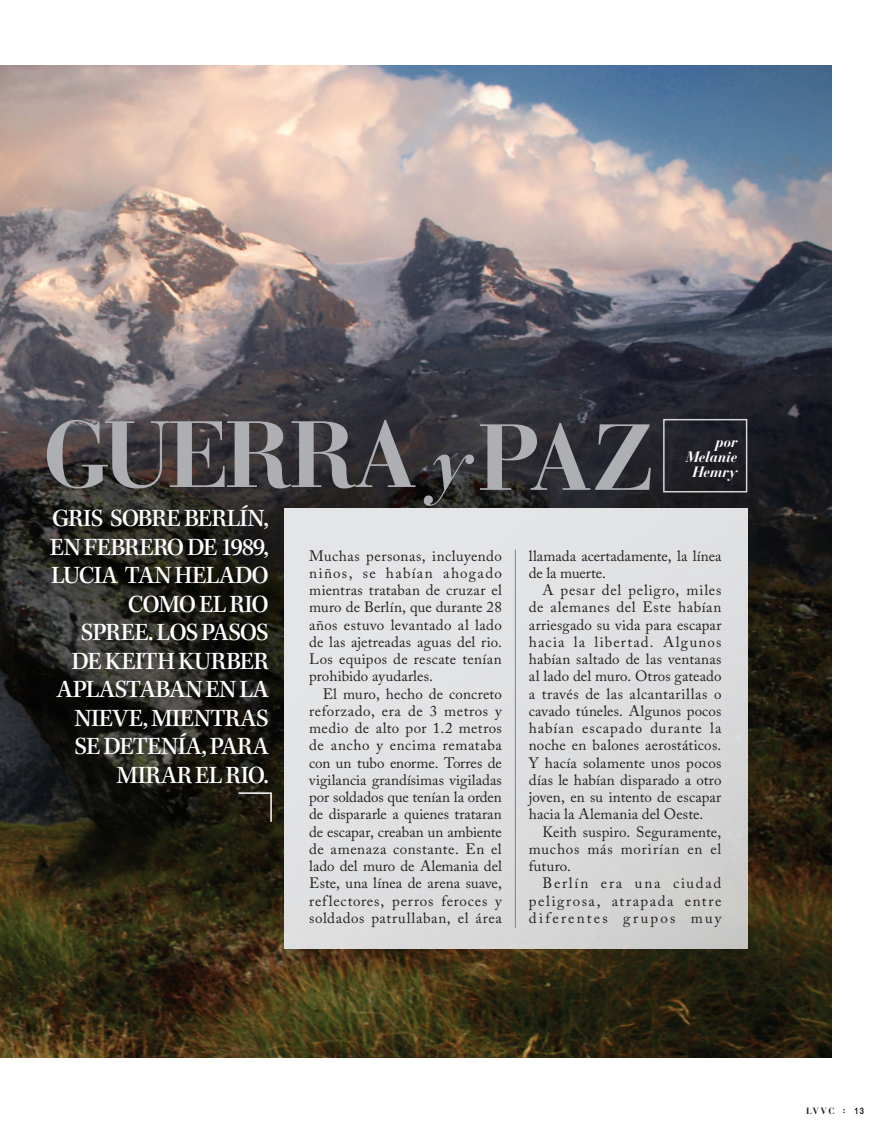
<style>
.page{position:relative;width:891px;height:1134px;background:#fff}
.page>*{position:absolute;margin:0;border:0;box-sizing:border-box;transform-origin:0 0}
.t1{font:700 93.3px "Bauer Bodoni Std";letter-spacing:-.035em;color:#aeafb3}
.t2{font:700 93px "Bauer Bodoni Std";color:#aeafb3}
.t3{font:500 25.5px/28.5px "Kepler Std";letter-spacing:-.03em;color:#fff;text-align:right}
.t4{font:15px/17.2px "Adobe Caslon Pro";letter-spacing:.025em;color:#231f20;text-align:justify}
.t5{font:15px/17.2px "Adobe Caslon Pro";letter-spacing:-.005em;color:#231f20}
.t6{font:italic 700 15px/15px "Bauer Bodoni Std";letter-spacing:-.02em;color:#fff;text-align:right}
.t7{font:700 9px "Bauer Bodoni Std";color:#231f20}
.s1{font-style:italic;font-size:72.15px}
.s2{font-family:"Helvetica Neue LT Std"}
</style>
<div class="page">
<img style="left:0;top:65px;width:832px;height:992px">
<svg style="left:0;top:428px;width:449px;height:475px;background:#25231e"></svg>
<img style="left:285px;top:509px;width:463px;height:440px">
<hr style="left:515px;top:550px;width:1px;height:378px;background:#7e8083">
<div style="left:663px;top:419px;width:84px;height:73px;border:2px solid #d4d5d7"></div>
<svg style="left:237px;top:792px;width:36px;height:31px"></svg>
<h1 class="t1" style="left:43px;top:399px;width:375px">GUERRA</h1>
<h3 class="t3" style="left:50px;top:505px;width:220px">GRIS SOBRE BERLÍN,<br>EN FEBRERO DE 1989,<br>LUCIA TAN HELADO<br>COMO EL RIO<br>SPREE. LOS PASOS<br>DE KEITH KURBER<br>APLASTABAN EN LA<br>NIEVE, MIENTRAS<br>SE DETENÍA, PARA<br>MIRAR EL RIO.</h3>
<h2 class="t2" style="left:432px;top:402px;width:225px"><span class="s1">y</span>PAZ</h2>
<p class="t6" style="left:686px;top:435px;width:53px">por<br>Melanie</p>
<p class="t6" style="left:692px;top:465px;width:47px">Hemry</p>
<p class="t5" style="left:529px;top:547px;width:194px">llamada acertadamente, la línea de la muerte.</p>
<p class="t4" style="left:529px;top:581px;width:194px;text-indent:14px">A pesar del peligro, miles de alemanes del Este habían arriesgado su vida para escapar hacia la libertad. Algunos habían saltado de las ventanas al lado del muro. Otros gateado a través de las alcantarillas o cavado túneles. Algunos pocos habían escapado durante la noche en balones aerostáticos.<br>Y hacía solamente unos pocos días le habían disparado a otro joven, en su intento de escapar hacia la Alemania del Oeste.</p>
<p class="t4" style="left:529px;top:823px;width:194px;text-indent:14px">Keith suspiro. Seguramente, muchos más morirían en el futuro.</p>
<p class="t4" style="left:529px;top:875px;width:194px;text-indent:14px">Berlín era una ciudad peligrosa, atrapada entre diferentes grupos muy</p>
<p class="t4" style="left:309px;top:547px;width:194px">Muchas personas, incluyendo niños, se habían ahogado mientras trataban de cruzar el muro de Berlín, que durante 28 años estuvo levantado al lado de las ajetreadas aguas del rio.<br>Los equipos de rescate tenían prohibido ayudarles.</p>
<p class="t4" style="left:309px;top:685px;width:194px;text-indent:14px">El muro, hecho de concreto reforzado, era de 3 metros y medio de alto por 1.2 metros de ancho y encima remataba con un tubo enorme. Torres de vigilancia grandísimas vigiladas por soldados que tenían la orden de dispararle a quienes trataran de escapar, creaban un ambiente de amenaza constante. En el lado del muro de Alemania del Este, una línea de arena suave, reflectores, perros feroces y soldados patrullaban, el área</p>
<p class="t7" style="left:806px;top:1105px;width:59px">LVVC : <span class="s2">13</span></p>
</div>
